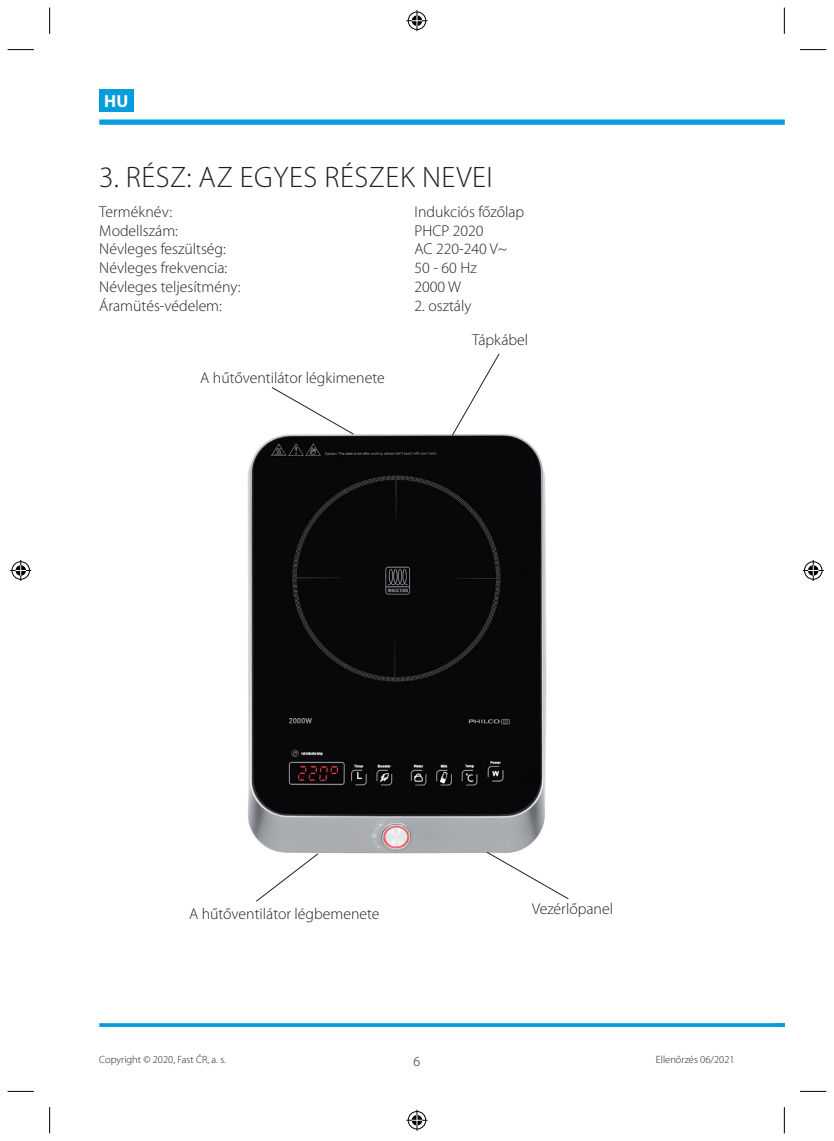
<style>
.page{position:relative;width:834px;height:1141px;background:#fff}
.page>*{position:absolute;margin:0;border:0;box-sizing:border-box;transform-origin:0 0}
.Nadpis_15_LIGHT{font:300 29.75px "Myriad Pro";letter-spacing:.02em;color:#231f20}
.t1{font:700 17.5px "Myriad Pro";color:#fff}
.Základný_9{font:300 15.75px "Myriad Pro";color:#231f20}
.t2{font:300 14px "Myriad Pro";color:#231f20}
.t3{font:300 10.5px "Myriad Pro";color:#231f20}
</style>
<div class="page">
<svg style="left:99px;top:1023px;width:675px;height:4px;background:#13a2dd"></svg>
<hr style="left:774px;top:1023px;width:10px;height:4px;background:#069ddc">
<div style="left:99px;top:120px;width:685px;height:5px;background:#069ddc"></div>
<div style="left:99px;top:89px;width:34px;height:23px;background:#069ddc"></div>
<img style="left:247px;top:434px;width:300px;height:420px">
<svg style="left:271px;top:387px;width:83px;height:48px"></svg>
<svg style="left:451px;top:353px;width:49px;height:84px"></svg>
<svg style="left:485px;top:851px;width:84px;height:49px"></svg>
<svg style="left:255px;top:853px;width:64px;height:49px"></svg>
<svg style="left:8px;top:49px;width:26px;height:1px"></svg>
<svg style="left:800px;top:49px;width:26px;height:1px"></svg>
<svg style="left:8px;top:1091px;width:26px;height:1px"></svg>
<svg style="left:800px;top:1091px;width:26px;height:1px"></svg>
<svg style="left:49px;top:8px;width:1px;height:26px"></svg>
<svg style="left:49px;top:1107px;width:1px;height:26px"></svg>
<svg style="left:783px;top:8px;width:1px;height:26px"></svg>
<svg style="left:783px;top:1107px;width:1px;height:26px"></svg>
<svg style="left:406px;top:10px;width:21px;height:21px"></svg>
<svg style="left:406px;top:1110px;width:21px;height:21px"></svg>
<svg style="left:10px;top:560px;width:21px;height:21px"></svg>
<svg style="left:802px;top:560px;width:21px;height:21px"></svg>
<p class="t1" style="left:104px;top:89px;width:25px">HU</p>
<p class="Nadpis_15_LIGHT" style="left:99px;top:161px;width:395px">3. RÉSZ: AZ EGYES RÉSZEK NEVEI</p>
<p class="Základný_9" style="left:99px;top:203px;width:74px">Terméknév:</p>
<p class="Základný_9" style="left:414px;top:203px;width:111px">Indukciós főzőlap</p>
<p class="Základný_9" style="left:99px;top:222px;width:80px">Modellszám:</p>
<p class="Základný_9" style="left:414px;top:222px;width:70px">PHCP 2020</p>
<p class="Základný_9" style="left:99px;top:241px;width:128px">Névleges feszültség:</p>
<p class="Základný_9" style="left:414px;top:241px;width:94px">AC 220-240 V~</p>
<p class="Základný_9" style="left:99px;top:259px;width:129px">Névleges frekvencia:</p>
<p class="Základný_9" style="left:414px;top:259px;width:64px">50 - 60 Hz</p>
<p class="Základný_9" style="left:99px;top:278px;width:143px">Névleges teljesítmény:</p>
<p class="Základný_9" style="left:414px;top:278px;width:48px">2000 W</p>
<p class="Základný_9" style="left:99px;top:297px;width:124px">Áramütés-védelem:</p>
<p class="Základný_9" style="left:414px;top:297px;width:58px">2. osztály</p>
<p class="Základný_9" style="left:200px;top:370px;width:186px">A hűtőventilátor légkimenete</p>
<p class="Základný_9" style="left:472px;top:331px;width:58px">Tápkábel</p>
<p class="Základný_9" style="left:189px;top:905px;width:192px">A hűtőventilátor légbemenete</p>
<p class="Základný_9" style="left:532px;top:900px;width:82px">Vezérlőpanel</p>
<p class="t3" style="left:99px;top:1054px;width:128px">Copyright © 2020, Fast ČR, a. s.</p>
<p class="t2" style="left:413px;top:1054px;width:8px">6</p>
<p class="t3" style="left:655px;top:1054px;width:80px">Ellenőrzés 06/2021</p>
</div>
